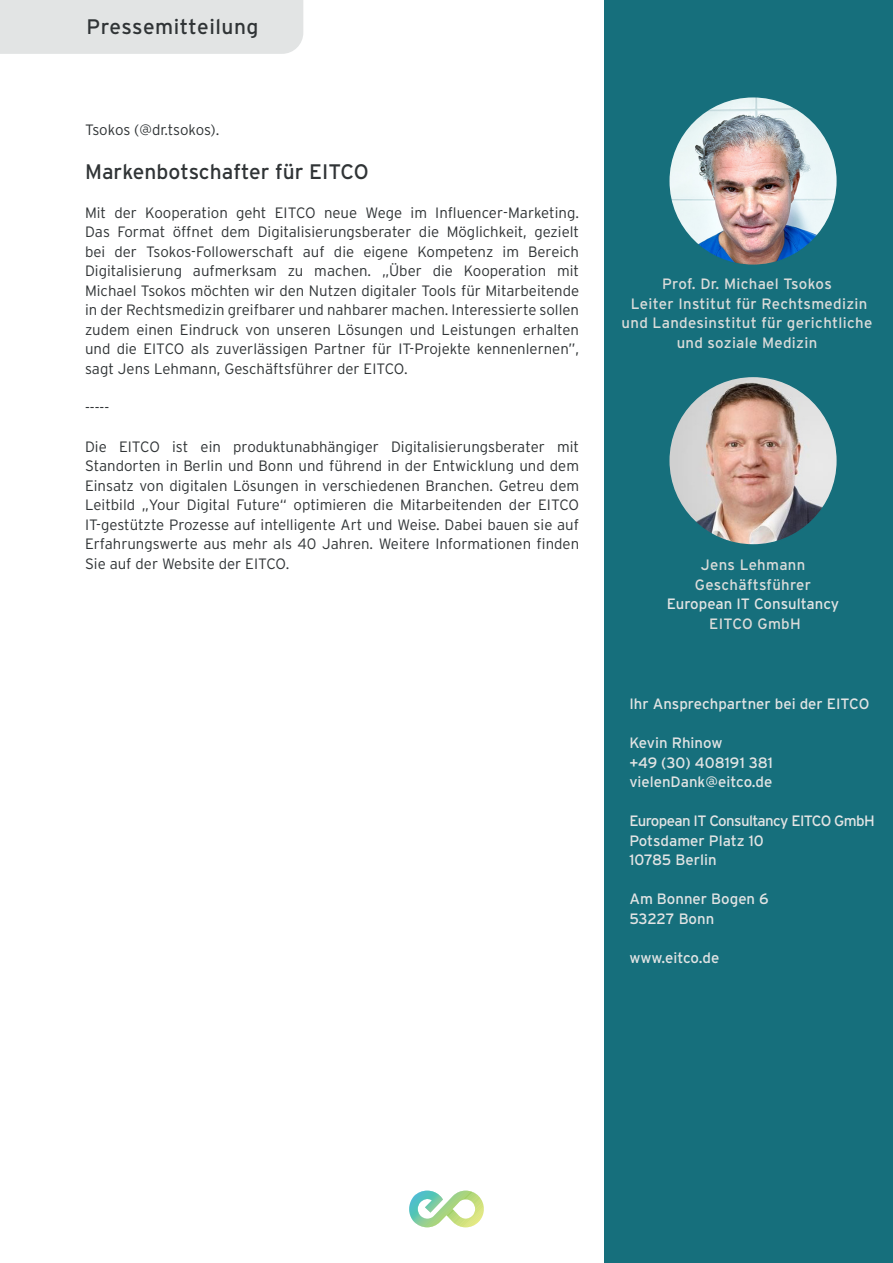
<style>
.page{position:relative;width:893px;height:1263px;background:#fff}
.page>*{position:absolute;margin:0;border:0;box-sizing:border-box;transform-origin:0 0}
.Fließtext_Überschrif{font:21px "Interstate";color:#303436}
.Fließtext_Überschrif-2{font:21px "Interstate";letter-spacing:.025em;color:#303436}
.Fliesstext{font:300 15px/19.5px "Interstate";color:#303436;text-align:justify}
.Fliesstext_petrol{font:15px/19.5px "Interstate";color:#e2e4e4}
.Infotext{font:15px/19.5px "Interstate";letter-spacing:.02em;color:#dbdcda;text-align:center}
.Infotext-2{font:15px/19.5px "Interstate";color:#e2e4e4;text-align:center}
.Fliesstext_petrol-2{font:15px "Interstate";letter-spacing:-.04em;color:#e2e4e4}
.Fliesstext_petrol-3{font:15px "Interstate";letter-spacing:-.02em;color:#e2e4e4}
.s1{color:#dbdcda}
</style>
<div class="page">
<svg style="left:409px;top:1190px;width:75px;height:37px"></svg>
<div style="left:605px;top:0;width:288px;height:1263px;background:#166f7c"></div>
<div style="left:0;top:0;width:303px;height:54px;background:#e2e4e4"></div>
<img style="left:669px;top:97px;width:168px;height:168px;border-radius:82px">
<img style="left:669px;top:376px;width:168px;height:169px;border-radius:84px">
<h1 class="Fließtext_Überschrif-2" style="left:87px;top:15px;width:173px">Pressemitteilung</h1>
<p class="Fliesstext" style="left:85px;top:119px;width:136px">Tsokos (@dr.tsokos).</p>
<p class="Fließtext_Überschrif" style="left:85px;top:160px;width:285px">Markenbotschafter für EITCO</p>
<p class="Fliesstext" style="left:85px;top:202px;width:496px">Mit der Kooperation geht EITCO neue Wege im Influencer-Marketing.<br>Das Format öffnet dem Digitalisierungsberater die Möglichkeit, gezielt bei der Tsokos-Followerschaft auf die eigene Kompetenz im Bereich Digitalisierung aufmerksam zu machen. „Über die Kooperation mit Michael Tsokos möchten wir den Nutzen digitaler Tools für Mitarbeitende in der Rechtsmedizin greifbarer und nahbarer machen. Interessierte sollen zudem einen Eindruck von unseren Lösungen und Leistungen erhalten und die EITCO als zuverlässigen Partner für IT-Projekte kennenlernen”, sagt Jens Lehmann, Geschäftsführer der EITCO.</p>
<p class="Fliesstext" style="left:85px;top:397px;width:26px">-----</p>
<p class="Fliesstext" style="left:85px;top:436px;width:496px">Die EITCO ist ein produktunabhängiger Digitalisierungsberater mit Standorten in Berlin und Bonn und führend in der Entwicklung und dem Einsatz von digitalen Lösungen in verschiedenen Branchen. Getreu dem Leitbild „Your Digital Future“ optimieren die Mitarbeitenden der EITCO IT-gestützte Prozesse auf intelligente Art und Weise. Dabei bauen sie auf Erfahrungswerte aus mehr als 40 Jahren. Weitere Informationen finden Sie auf der Website der EITCO.</p>
<p class="Infotext" style="left:662px;top:274px;width:171px">Prof. Dr. Michael Tsokos</p>
<p class="Infotext" style="left:622px;top:293px;width:252px">Leiter Institut für Rechtsmedizin und Landesinstitut für gerichtliche und soziale Medizin</p>
<p class="Infotext" style="left:701px;top:555px;width:106px">Jens Lehmann</p>
<p class="Infotext" style="left:695px;top:574px;width:118px">Geschäftsführer</p>
<p class="Infotext-2" style="left:667px;top:594px;width:174px">European IT Consultancy<br><span class="s1">EITCO GmbH</span></p>
<p class="Fliesstext_petrol" style="left:629px;top:694px;width:241px">Ihr Ansprechpartner bei der EITCO</p>
<p class="Fliesstext_petrol" style="left:629px;top:733px;width:95px">Kevin Rhinow</p>
<p class="Fliesstext_petrol" style="left:629px;top:753px;width:145px">+49 (30) 408191 381</p>
<p class="Fliesstext_petrol" style="left:629px;top:772px;width:145px">vielenDank@eitco.de</p>
<p class="Fliesstext_petrol-2" style="left:629px;top:813px;width:247px">European IT Consultancy EITCO GmbH</p>
<p class="Fliesstext_petrol" style="left:629px;top:831px;width:136px">Potsdamer Platz 10<br>10785 Berlin</p>
<p class="Fliesstext_petrol" style="left:629px;top:889px;width:141px">Am Bonner Bogen 6</p>
<p class="Fliesstext_petrol-3" style="left:629px;top:910px;width:86px">53227 Bonn</p>
<p class="Fliesstext_petrol" style="left:629px;top:948px;width:92px">www.eitco.de</p>
</div>
